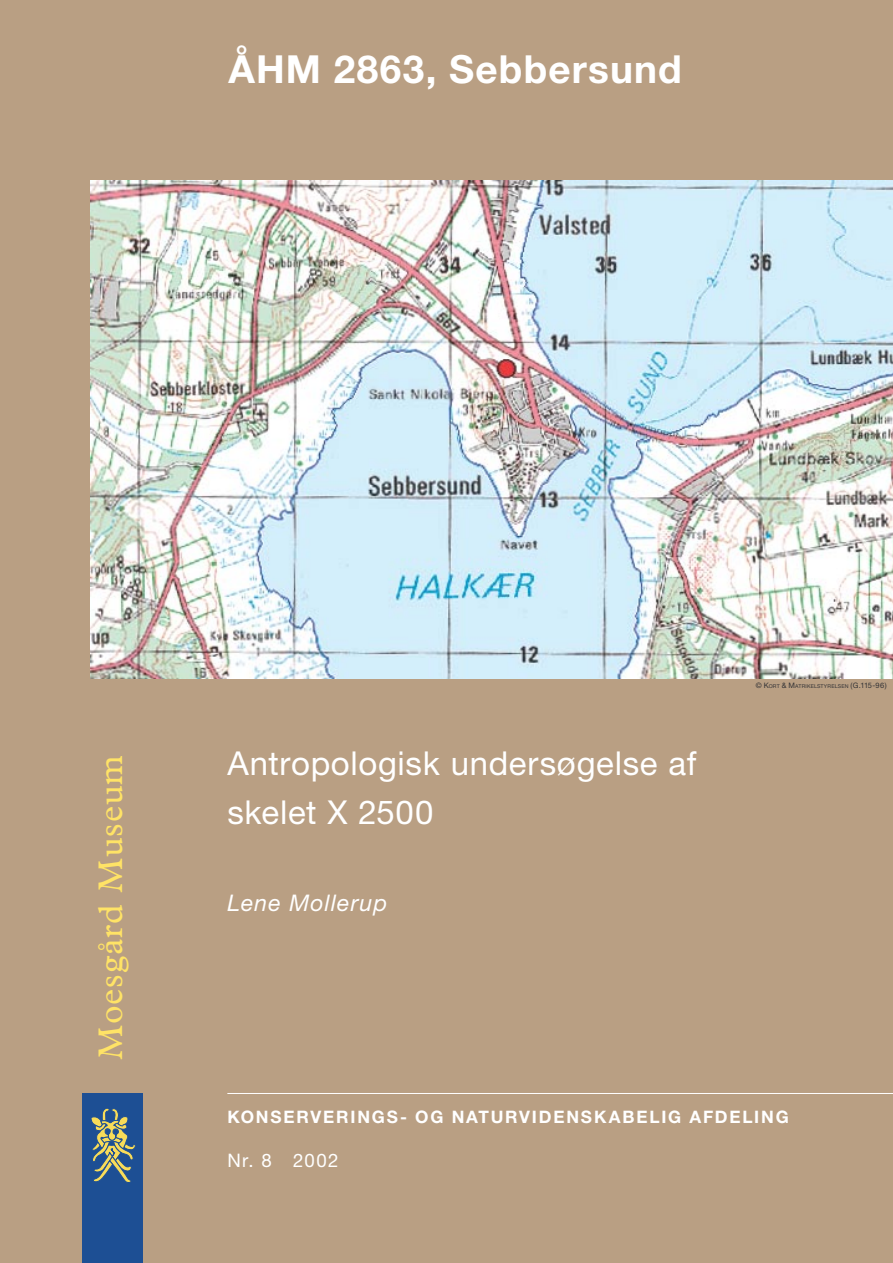
<style>
.page{position:relative;width:893px;height:1263px;background:#b99f83}
.page>*{position:absolute;margin:0;border:0;box-sizing:border-box;transform-origin:0 0}
.Titel{font:700 38.7px "Helvetica Neue";letter-spacing:.03em;color:#fff}
.t1{font:34.35px "Plantin";letter-spacing:.025em;color:#ffe366}
.Emne{font:33px/48.8px "Helvetica Neue";letter-spacing:.02em;color:#fff}
.Forfatter{font:italic 22.95px "Helvetica Neue";letter-spacing:.05em;color:#fff}
.t2{font:18.6px "Helvetica Neue";letter-spacing:.075em;color:#fff}
.Videnskab{font:700 17.25px "Helvetica Neue";letter-spacing:.105em;color:#fff}
.Copyright{font:5.25px "Helvetica Neue";letter-spacing:.03em;color:#323235}
.s1{font-size:7.5px}
</style>
<div class="page">
<img style="left:90px;top:180px;width:803px;height:498px">
<div style="left:82px;top:1093px;width:61px;height:170px;background:#1d4f94"></div>
<svg style="left:91px;top:1108px;width:45px;height:74px"></svg>
<hr style="left:227px;top:1093px;width:666px;height:1px;background:#fff">
<p class="Titel" style="left:229px;top:46px;width:455px">ÅHM 2863, Sebbersund</p>
<p class="t1" style="left:91px;top:1060px;width:306px;rotate:-90deg">Moesgård Museum</p>
<p class="Emne" style="left:227px;top:738px;width:471px">Antropologisk undersøgelse af skelet X 2500</p>
<p class="Forfatter" style="left:227px;top:889px;width:161px">Lene Mollerup</p>
<p class="Copyright" style="left:756px;top:683px;width:132px"><span class="s1">© K</span>ORT <span class="s1">&amp; M</span>ATRIKELSTYRELSEN <span class="s1">(G.115-96)</span></p>
<p class="Videnskab" style="left:227px;top:1106px;width:563px">KONSERVERINGS- OG NATURVIDENSKABELIG AFDELING</p>
<p class="t2" style="left:227px;top:1149px;width:113px">Nr. 8 2002</p>
</div>
